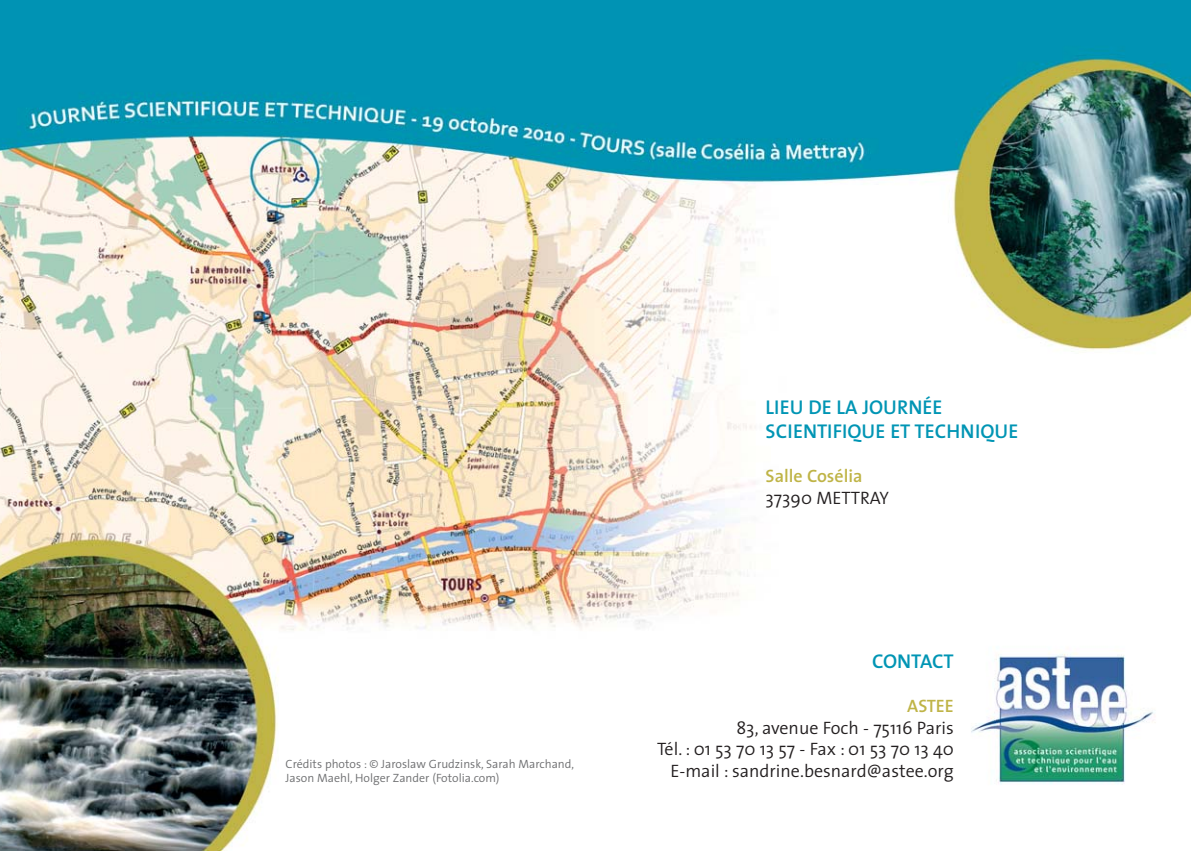
<style>
.page{position:relative;width:1191px;height:851px;background:#fff}
.page>*{position:absolute;margin:0;border:0;box-sizing:border-box;transform-origin:0 0}
.t1{font:600 20px/24px "The Sans";color:#0095b4}
.t2{font:300 18px/21.6px "The Sans";color:#231f20;text-align:right}
.t3{font:600 18px "The Sans";color:#bfb447}
.t4{font:300 12px/14.4px "The Sans";color:#6d6e70}
</style>
<div class="page">
<img style="left:0;top:0;width:1191px;height:850px">
<p class="t4" style="left:286px;top:757px;width:290px">Crédits photos : © Jaroslaw Grudzinsk, Sarah Marchand,<br>Jason Maehl, Holger Zander (Fotolia.com)</p>
<p class="t1" style="left:765px;top:397px;width:254px">LIEU DE LA JOURNÉE<br>SCIENTIFIQUE ET TECHNIQUE</p>
<p class="t3" style="left:765px;top:469px;width:98px">Salle Cosélia</p>
<p class="t2" style="left:765px;top:489px;width:125px">37390 METTRAY</p>
<p class="t1" style="left:872px;top:651px;width:83px">CONTACT</p>
<p class="t3" style="left:907px;top:699px;width:48px">ASTEE</p>
<p class="t2" style="left:657px;top:718px;width:298px">83, avenue Foch - 75116 Paris<br>Tél. : 01 53 70 13 57 - Fax : 01 53 70 13 40<br>E-mail : sandrine.besnard@astee.org</p>
</div>
